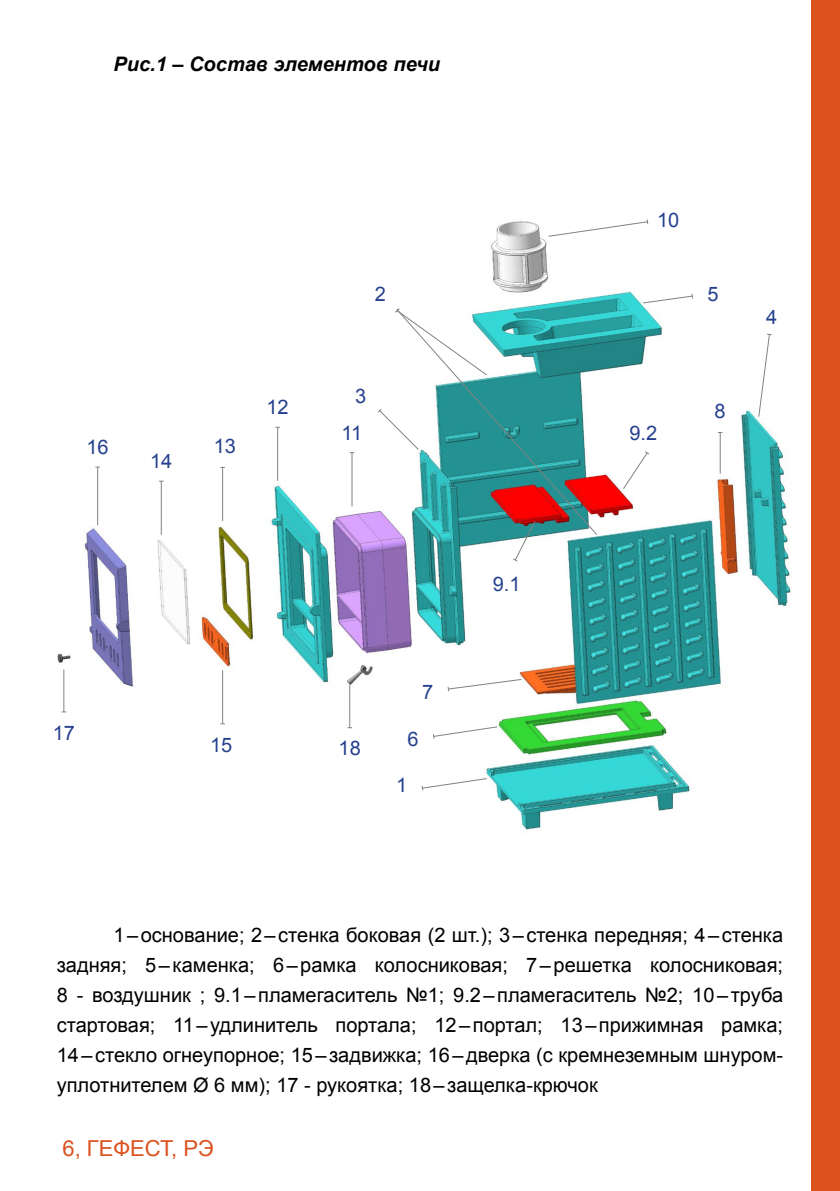
<style>
.page{position:relative;width:840px;height:1191px;background:#fff}
.page>*{position:absolute;margin:0;border:0;box-sizing:border-box;transform-origin:0 0}
.t1{font:22px "Arial";color:#db521f}
.t2{font:20px/30px "Arial";color:#000;text-align:justify}
.t3{font:20px/36.4px "Arial";color:#25408e;text-align:right}
.t4{font:italic 700 20px "Arial";color:#000}
</style>
<div class="page">
<div style="left:811px;top:0;width:28px;height:1191px;background:#db521f"></div>
<img style="left:57px;top:221px;width:734px;height:609px">
<svg style="left:547px;top:219px;width:101px;height:18px"></svg>
<svg style="left:641px;top:293px;width:52px;height:11px"></svg>
<svg style="left:621px;top:450px;width:29px;height:40px"></svg>
<svg style="left:511px;top:536px;width:25px;height:26px"></svg>
<svg style="left:757px;top:333px;width:14px;height:85px"></svg>
<hr style="left:719px;top:432px;width:1px;height:41px;background:#808284">
<svg style="left:447px;top:678px;width:75px;height:13px"></svg>
<svg style="left:432px;top:725px;width:66px;height:14px"></svg>
<svg style="left:420px;top:777px;width:67px;height:14px"></svg>
<svg style="left:396px;top:309px;width:201px;height:227px"></svg>
<svg style="left:394px;top:307px;width:93px;height:69px"></svg>
<svg style="left:376px;top:408px;width:43px;height:43px"></svg>
<hr style="left:351px;top:452px;width:1px;height:54px;background:#808284">
<hr style="left:277px;top:427px;width:1px;height:54px;background:#808284">
<hr style="left:222px;top:467px;width:1px;height:54px;background:#808284">
<hr style="left:222px;top:670px;width:1px;height:54px;background:#808284">
<hr style="left:349px;top:685px;width:1px;height:42px;background:#808284">
<hr style="left:161px;top:481px;width:1px;height:54px;background:#808284">
<hr style="left:97px;top:467px;width:1px;height:58px;background:#808284">
<hr style="left:63px;top:669px;width:1px;height:43px;background:#808284">
<p class="t4" style="left:113px;top:51px;width:328px">Рис.1 – Состав элементов печи</p>
<p class="t3" style="left:86px;top:429px;width:24px">16</p>
<p class="t3" style="left:150px;top:443px;width:24px">14</p>
<p class="t3" style="left:214px;top:428px;width:24px">13</p>
<p class="t3" style="left:266px;top:389px;width:24px">12</p>
<p class="t3" style="left:375px;top:276px;width:13px">2</p>
<p class="t3" style="left:341px;top:378px;width:26px">3<br>11</p>
<p class="t3" style="left:53px;top:715px;width:24px">17</p>
<p class="t3" style="left:210px;top:726px;width:24px">15</p>
<p class="t3" style="left:338px;top:730px;width:24px">18</p>
<p class="t3" style="left:422px;top:673px;width:13px">7</p>
<p class="t3" style="left:407px;top:721px;width:13px">6</p>
<p class="t3" style="left:396px;top:766px;width:13px">1</p>
<p class="t3" style="left:492px;top:565px;width:29px">9.1</p>
<p class="t3" style="left:656px;top:202px;width:24px">10</p>
<p class="t3" style="left:707px;top:276px;width:13px">5</p>
<p class="t3" style="left:629px;top:414px;width:29px">9.2</p>
<p class="t3" style="left:714px;top:393px;width:13px">8</p>
<p class="t3" style="left:765px;top:299px;width:13px">4</p>
<p class="t2" style="left:57px;top:919px;width:727px;text-indent:57px">1 – основание; 2 – стенка боковая (2 шт.); 3 – стенка передняя; 4 – стенка задняя; 5 – каменка; 6 – рамка колосниковая; 7 – решетка колосниковая; 8 - воздушник ; 9.1 – пламегаситель №1; 9.2 – пламегаситель №2; 10 – труба стартовая; 11 – удлинитель портала; 12 – портал; 13 – прижимная рамка; 14 – стекло огнеупорное; 15 – задвижка; 16 – дверка (с кремнеземным шнуром&shy;уплотнителем Ø 6 мм); 17 - рукоятка; 18 – защелка-крючок</p>
<p class="t1" style="left:62px;top:1133px;width:153px">6, ГЕФЕСТ, РЭ</p>
</div>
